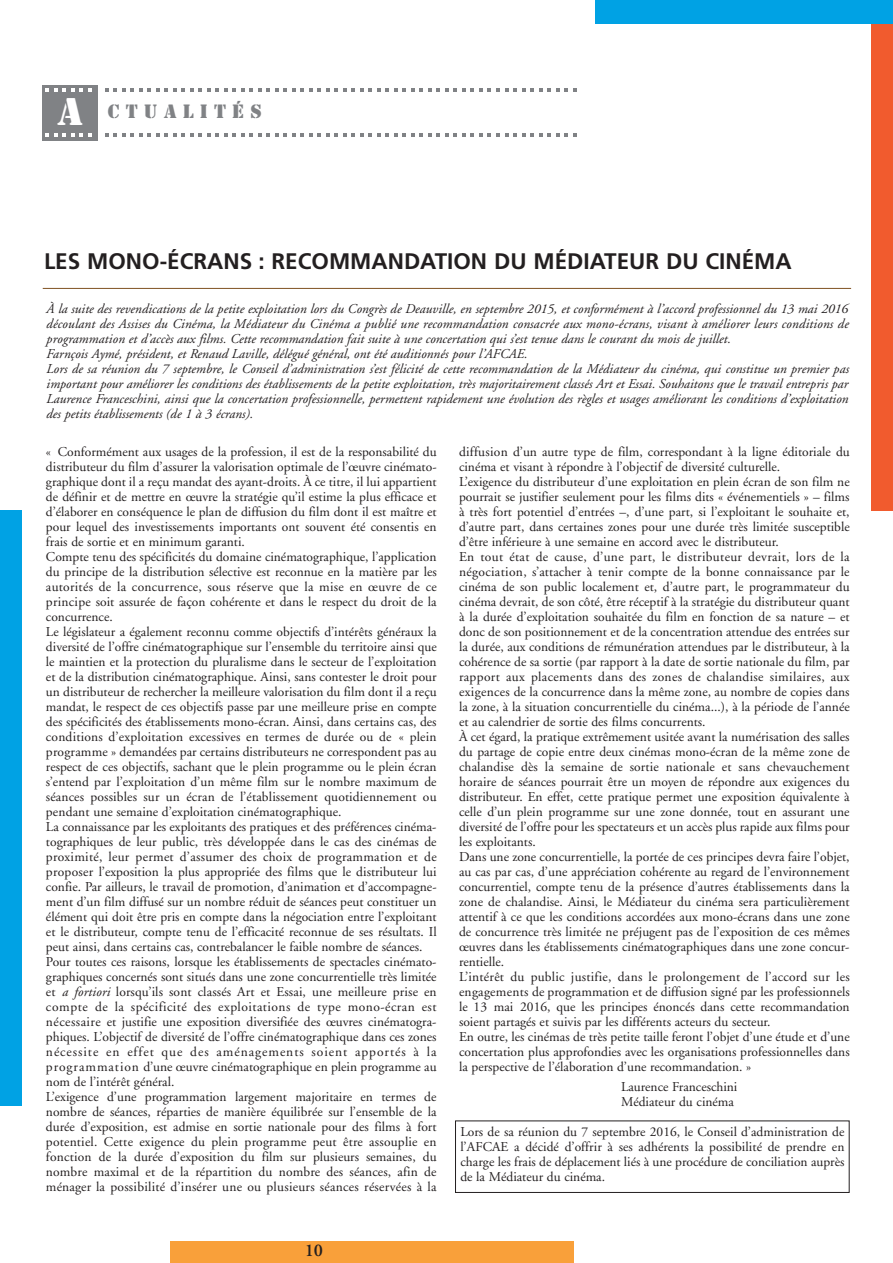
<style>
.page{position:relative;width:893px;height:1263px;background:#fff}
.page>*{position:absolute;margin:0;border:0;box-sizing:border-box;transform-origin:0 0}
.t1{font:700 22.5px "Frutiger";color:#231f20}
.t2{font:18px "Stencil Std";color:#808285}
.t3{font:600 18px "Adobe Garamond";color:#231f20}
.t4{font:13.5px/15px "Adobe Garamond";color:#231f20}
.t5{font:italic 13.5px/15px "Adobe Garamond";color:#231f20}
.s1{font-size:36px;color:#fff}
.s2{font-style:italic}
</style>
<div class="page">
<div style="left:872px;top:0;width:21px;height:510px;background:#f15b2e"></div>
<div style="left:595px;top:0;width:298px;height:23px;background:#00a2e4"></div>
<div style="left:0;top:510px;width:21px;height:596px;background:#00a2e4"></div>
<div style="left:43px;top:85px;width:55px;height:56px;background:#808285"></div>
<svg style="left:45px;top:88px;width:47px;height:4px"></svg>
<svg style="left:105px;top:88px;width:471px;height:4px"></svg>
<svg style="left:105px;top:133px;width:471px;height:4px"></svg>
<svg style="left:45px;top:133px;width:47px;height:4px"></svg>
<div style="left:170px;top:1242px;width:404px;height:21px;background:#f9a03a"></div>
<hr style="left:43px;top:288px;width:808px;height:1px;background:#805222">
<div style="left:455px;top:1120px;width:394px;height:73px;border:1px solid #231f20"></div>
<p class="t2" style="left:58px;top:100px;width:206px"><span class="s1">A</span> CTUALITÉS</p>
<p class="t1" style="left:44px;top:248px;width:749px">LES MONO-ÉCRANS : RECOMMANDATION DU MÉDIATEUR DU CINÉMA</p>
<p class="t5" style="left:46px;top:302px;width:806px">À la suite des revendications de la petite exploitation lors du Congrès de Deauville, en septembre 2015, et conformément à l’accord professionnel du 13 mai 2016 découlant des Assises du Cinéma, la Médiateur du Cinéma a publié une recommandation consacrée aux mono-écrans, visant à améliorer leurs conditions de programmation et d’accès aux films. Cette recommandation fait suite à une concertation qui s’est tenue dans le courant du mois de juillet.<br>Farnçois Aymé, président, et Renaud Laville, délégué général, ont été auditionnés pour l’AFCAE.<br>Lors de sa réunion du 7 septembre, le Conseil d’administration s’est félicité de cette recommandation de la Médiateur du cinéma, qui constitue un premier pas important pour améliorer les conditions des établissements de la petite exploitation, très majoritairement classés Art et Essai. Souhaitons que le travail entrepris par Laurence Franceschini, ainsi que la concertation professionnelle, permettent rapidement une évolution des règles et usages améliorant les conditions d’exploitation des petits établissements (de 1 à 3 écrans).</p>
<p class="t4" style="left:46px;top:445px;width:392px">« Conformément aux usages de la profession, il est de la responsabilité du distributeur du film d’assurer la valorisation optimale de l’œuvre cinémato&shy;graphique dont il a reçu mandat des ayant-droits. À ce titre, il lui appartient de définir et de mettre en œuvre la stratégie qu’il estime la plus efficace et d’élaborer en conséquence le plan de diffusion du film dont il est maître et pour lequel des investissements importants ont souvent été consentis en frais de sortie et en minimum garanti.<br>Compte tenu des spécificités du domaine cinématographique, l’application du principe de la distribution sélective est reconnue en la matière par les autorités de la concurrence, sous réserve que la mise en œuvre de ce principe soit assurée de façon cohérente et dans le respect du droit de la concurrence.<br>Le législateur a également reconnu comme objectifs d’intérêts généraux la diversité de l’offre cinématographique sur l’ensemble du territoire ainsi que le maintien et la protection du pluralisme dans le secteur de l’exploitation et de la distribution cinématographique. Ainsi, sans contester le droit pour un distributeur de rechercher la meilleure valorisation du film dont il a reçu mandat, le respect de ces objectifs passe par une meilleure prise en compte des spécificités des établissements mono-écran. Ainsi, dans certains cas, des conditions d’exploitation excessives en termes de durée ou de « plein programme » demandées par certains distributeurs ne correspondent pas au respect de ces objectifs, sachant que le plein programme ou le plein écran s’entend par l’exploitation d’un même film sur le nombre maximum de séances possibles sur un écran de l’établissement quotidiennement ou pendant une semaine d’exploitation cinématographique.<br>La connaissance par les exploitants des pratiques et des préférences cinéma&shy;tographiques de leur public, très développée dans le cas des cinémas de proximité, leur permet d’assumer des choix de programmation et de proposer l’exposition la plus appropriée des films que le distributeur lui confie. Par ailleurs, le travail de promotion, d’animation et d’accompagne&shy;ment d’un film diffusé sur un nombre réduit de séances peut constituer un élément qui doit être pris en compte dans la négociation entre l’exploitant et le distributeur, compte tenu de l’efficacité reconnue de ses résultats. Il peut ainsi, dans certains cas, contrebalancer le faible nombre de séances.<br>Pour toutes ces raisons, lorsque les établissements de spectacles cinémato&shy;graphiques concernés sont situés dans une zone concurrentielle très limitée et <span class="s2">a fortiori</span> lorsqu’ils sont classés Art et Essai, une meilleure prise en compte de la spécificité des exploitations de type mono-écran est nécessaire et justifie une exposition diversifiée des œuvres cinématogra&shy;phiques. L’objectif de diversité de l’offre cinématographique dans ces zones nécessite en effet que des aménagements soient apportés à la programmation d’une œuvre cinématographique en plein programme au nom de l’intérêt général.<br>L’exigence d’une programmation largement majoritaire en termes de nombre de séances, réparties de manière équilibrée sur l’ensemble de la durée d’exposition, est admise en sortie nationale pour des films à fort potentiel. Cette exigence du plein programme peut être assouplie en fonction de la durée d’exposition du film sur plusieurs semaines, du nombre maximal et de la répartition du nombre des séances, afin de ménager la possibilité d’insérer une ou plusieurs séances réservées à la</p>
<p class="t4" style="left:459px;top:445px;width:392px">diffusion d’un autre type de film, correspondant à la ligne éditoriale du cinéma et visant à répondre à l’objectif de diversité culturelle.<br>L’exigence du distributeur d’une exploitation en plein écran de son film ne pourrait se justifier seulement pour les films dits « événementiels » – films à très fort potentiel d’entrées –, d’une part, si l’exploitant le souhaite et, d’autre part, dans certaines zones pour une durée très limitée susceptible d’être inférieure à une semaine en accord avec le distributeur.<br>En tout état de cause, d’une part, le distributeur devrait, lors de la négociation, s’attacher à tenir compte de la bonne connaissance par le cinéma de son public localement et, d’autre part, le programmateur du cinéma devrait, de son côté, être réceptif à la stratégie du distributeur quant à la durée d’exploitation souhaitée du film en fonction de sa nature – et donc de son positionnement et de la concentration attendue des entrées sur la durée, aux conditions de rémunération attendues par le distributeur, à la cohérence de sa sortie (par rapport à la date de sortie nationale du film, par rapport aux placements dans des zones de chalandise similaires, aux exigences de la concurrence dans la même zone, au nombre de copies dans la zone, à la situation concurrentielle du cinéma...), à la période de l’année et au calendrier de sortie des films concurrents.<br>À cet égard, la pratique extrêmement usitée avant la numérisation des salles du partage de copie entre deux cinémas mono-écran de la même zone de chalandise dès la semaine de sortie nationale et sans chevauchement horaire de séances pourrait être un moyen de répondre aux exigences du distributeur. En effet, cette pratique permet une exposition équivalente à celle d’un plein programme sur une zone donnée, tout en assurant une diversité de l’offre pour les spectateurs et un accès plus rapide aux films pour les exploitants.<br>Dans une zone concurrentielle, la portée de ces principes devra faire l’objet, au cas par cas, d’une appréciation cohérente au regard de l’environnement concurrentiel, compte tenu de la présence d’autres établissements dans la zone de chalandise. Ainsi, le Médiateur du cinéma sera particulièrement attentif à ce que les conditions accordées aux mono-écrans dans une zone de concurrence très limitée ne préjugent pas de l’exposition de ces mêmes œuvres dans les établissements cinématographiques dans une zone concur&shy;rentielle.<br>L’intérêt du public justifie, dans le prolongement de l’accord sur les engagements de programmation et de diffusion signé par les professionnels le 13 mai 2016, que les principes énoncés dans cette recommandation soient partagés et suivis par les différents acteurs du secteur.<br>En outre, les cinémas de très petite taille feront l’objet d’une étude et d’une concertation plus approfondies avec les organisations professionnelles dans la perspective de l’élaboration d’une recommandation. »</p>
<p class="t4" style="left:621px;top:1079px;width:118px">Laurence Franceschini<br>Médiateur du cinéma</p>
<p class="t4" style="left:460px;top:1124px;width:386px;text-align:justify">Lors de sa réunion du 7 septembre 2016, le Conseil d’administration de l’AFCAE a décidé d’offrir à ses adhérents la possibilité de prendre en charge les frais de déplacement liés à une procédure de conciliation auprès de la Médiateur du cinéma.</p>
<p class="t3" style="left:305px;top:1240px;width:20px">10</p>
</div>
